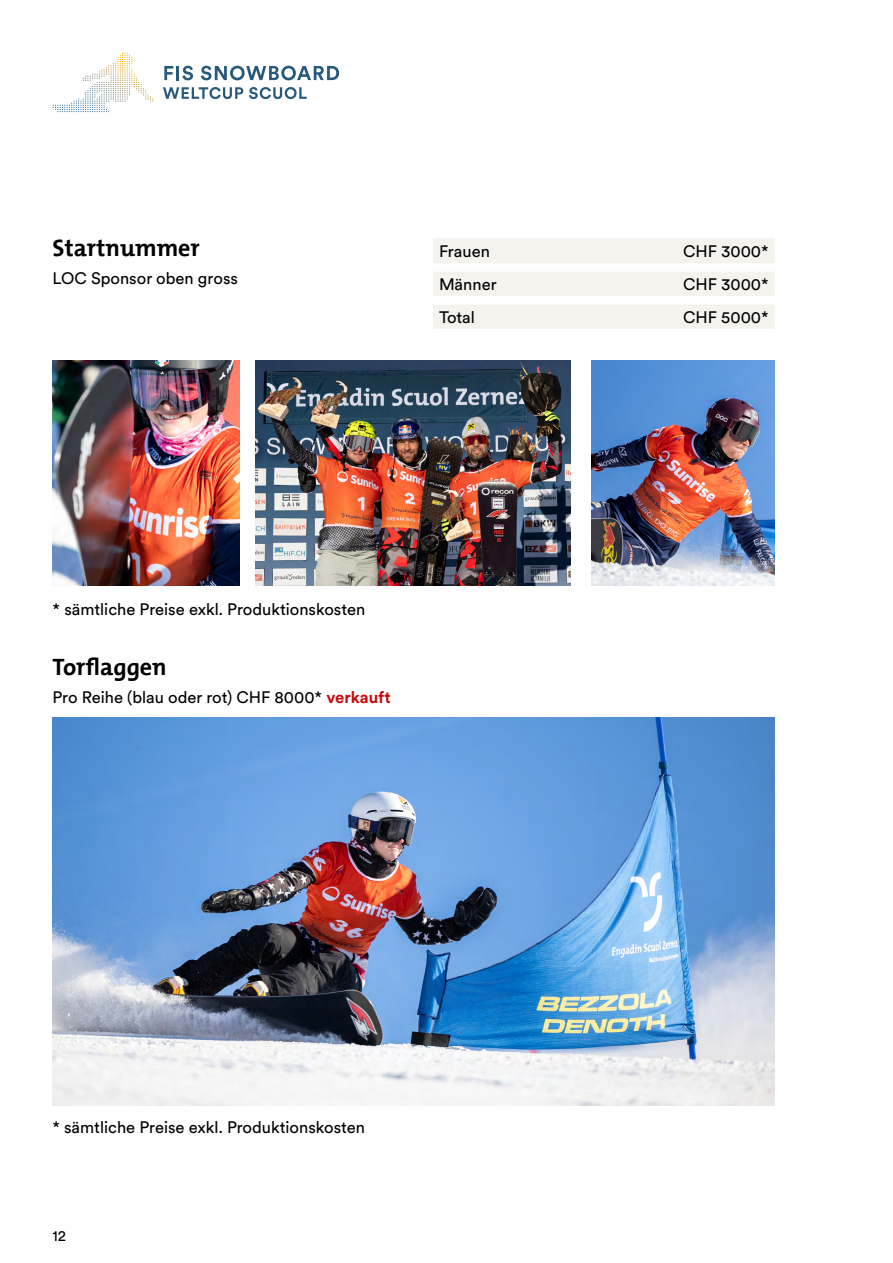
<style>
.page{position:relative;width:893px;height:1263px;background:#fff}
.page>*{position:absolute;margin:0;border:0;box-sizing:border-box;transform-origin:0 0}
.t1{font:700 24px "The Mix";color:#000}
.t2{font:16.5px "Circulargraubuenden";color:#000}
.t3{font:15px "Circulargraubuenden";color:#000}
.s1{font-weight:700;color:#c60c0e}
</style>
<div class="page">
<svg style="left:53px;top:53px;width:100px;height:59px"></svg>
<svg style="left:164px;top:66px;width:9px;height:14px"></svg>
<hr style="left:176px;top:66px;width:3px;height:14px;background:#27597b">
<svg style="left:182px;top:66px;width:11px;height:14px"></svg>
<svg style="left:201px;top:66px;width:138px;height:14px"></svg>
<svg style="left:163px;top:87px;width:80px;height:12px"></svg>
<svg style="left:249px;top:87px;width:58px;height:12px"></svg>
<img style="left:52px;top:718px;width:723px;height:387px">
<img style="left:591px;top:360px;width:184px;height:226px">
<img style="left:256px;top:360px;width:315px;height:226px">
<img style="left:52px;top:360px;width:188px;height:226px">
<svg style="left:433px;top:238px;width:342px;height:91px"></svg>
<h1 class="t1" style="left:53px;top:228px;width:149px">Startnummer</h1>
<p class="t2" style="left:53px;top:268px;width:187px">LOC Sponsor oben gross</p>
<p class="t2" style="left:439px;top:240px;width:52px">Frauen</p>
<p class="t2" style="left:683px;top:240px;width:87px">CHF 3000*</p>
<p class="t2" style="left:439px;top:273px;width:59px">Männer</p>
<p class="t2" style="left:683px;top:273px;width:87px">CHF 3000*</p>
<p class="t2" style="left:439px;top:306px;width:37px">Total</p>
<p class="t2" style="left:683px;top:306px;width:87px">CHF 5000*</p>
<p class="t2" style="left:53px;top:598px;width:314px">* sämtliche Preise exkl. Produktionskosten</p>
<h1 class="t1" style="left:53px;top:646px;width:116px">Torflaggen</h1>
<p class="t2" style="left:53px;top:686px;width:340px">Pro Reihe (blau oder rot) CHF 8000* <span class="s1">verkauft</span></p>
<p class="t2" style="left:52px;top:1116px;width:314px">* sämtliche Preise exkl. Produktionskosten</p>
<p class="t3" style="left:53px;top:1225px;width:15px">12</p>
</div>
